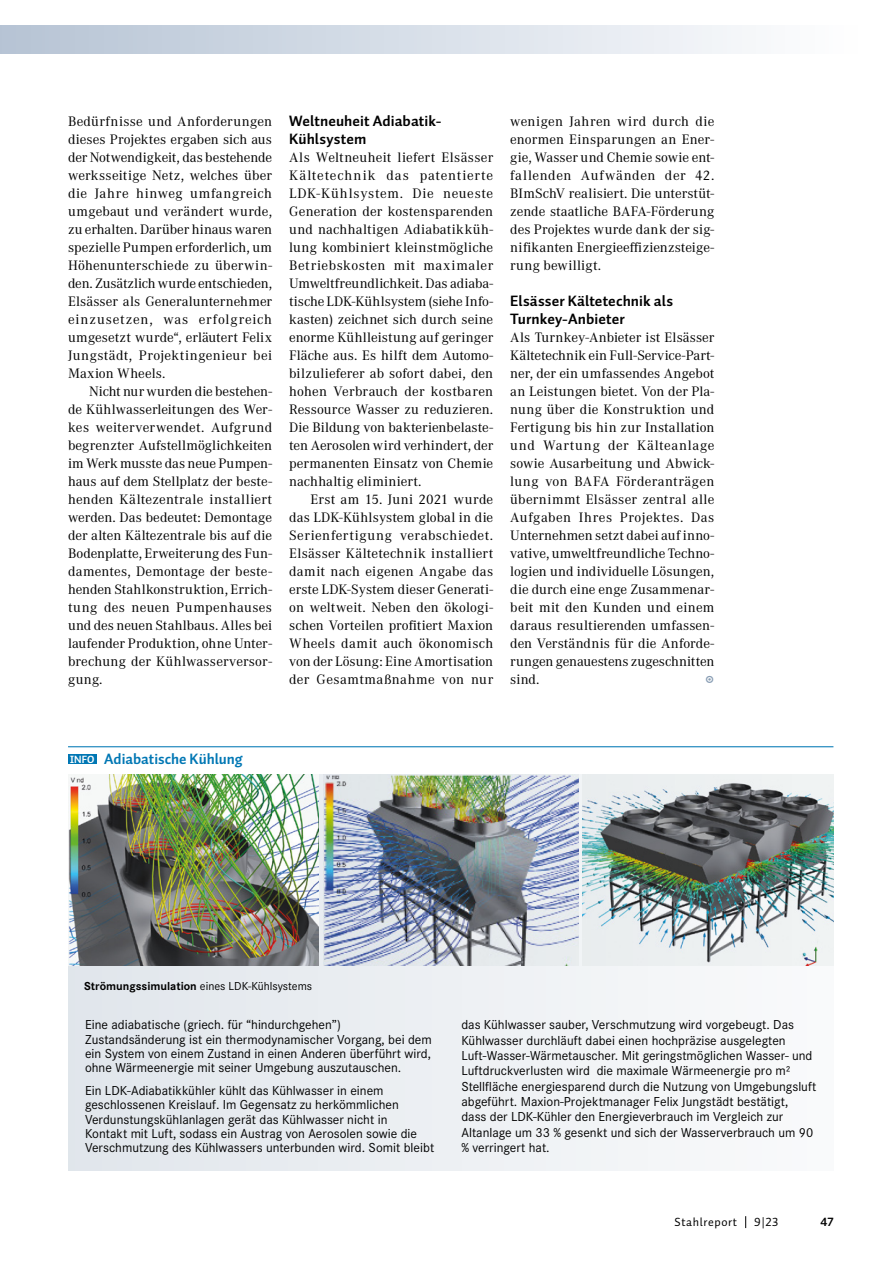
<style>
.page{position:relative;width:893px;height:1263px;background:#fff}
.page>*{position:absolute;margin:0;border:0;box-sizing:border-box;transform-origin:0 0}
.t1{font:15px/18px "Auto 1 Bold LF";letter-spacing:.005em;color:#000}
.t2{font:15px "Auto 1 Bold LF";color:#0077b4}
.t3{font:14.25px/18px "Corporate ATOT";letter-spacing:.01em;color:#000;text-align:justify}
.t4{font:13.5px/15.3px "Corporate SOT";color:#000}
.t5{font:12px "Corporate SOT";color:#000}
.t6{font:12px "Auto 1";letter-spacing:.05em;color:#000}
.t7{font:12px "Auto 1 Regular LF";color:#000}
.t8{font:12px "Auto 1 Bold LF";color:#000}
.s1{font-size:10.5px;color:#fff}
.s2{font-weight:700}
</style>
<div class="page">
<svg style="left:745px;top:1216px;width:1px;height:12px"></svg>
<div style="left:68px;top:774px;width:765px;height:396px;background:#edf0f3"></div>
<div style="left:68px;top:754px;width:28px;height:10px;background:#0077b4"></div>
<hr style="left:68px;top:746px;width:765px;height:1px;background:#0077b4">
<img style="left:323px;top:774px;width:255px;height:191px">
<img style="left:68px;top:774px;width:251px;height:191px">
<div style="left:0;top:26px;width:861px;height:27px;background:linear-gradient(to right,#b6c3d4,#fefeff)"></div>
<img style="left:583px;top:783px;width:250px;height:182px">
<p class="t3" style="left:68px;top:113px;width:206px">Bedürfnisse und Anforderungen dieses Projektes ergaben sich aus der Notwendigkeit, das bestehende werksseitige Netz, welches über die Jahre hinweg umfangreich umgebaut und verändert wurde, zu erhalten. Darüber hinaus waren spezielle Pumpen erforderlich, um Höhenunterschiede zu überwin&shy;den. Zusätzlich wurde entschieden, Elsässer als Generalunternehmer einzusetzen, was erfolgreich umgesetzt wurde“, erläutert Felix Jungstädt, Projektingenieur bei Maxion Wheels.</p>
<p class="t3" style="left:68px;top:383px;width:206px;text-indent:21px">Nicht nur wurden die bestehen&shy;de Kühlwasserleitungen des Wer&shy;kes weiterverwendet. Aufgrund begrenzter Aufstellmöglichkeiten im Werk musste das neue Pumpen&shy;haus auf dem Stellplatz der beste&shy;henden Kältezentrale installiert werden. Das bedeutet: Demontage der alten Kältezentrale bis auf die Bodenplatte, Erweiterung des Fun&shy;damentes, Demontage der beste&shy;henden Stahlkonstruktion, Errich&shy;tung des neuen Pumpenhauses und des neuen Stahlbaus. Alles bei laufender Produktion, ohne Unter&shy;brechung der Kühlwasserversor&shy;gung.</p>
<p class="t1" style="left:289px;top:112px;width:154px">Weltneuheit Adiabatik-<br>Kühlsystem</p>
<p class="t3" style="left:289px;top:149px;width:206px">Als Weltneuheit liefert Elsässer Kältetechnik das patentierte LDK-Kühlsystem. Die neueste Generation der kostensparenden und nachhaltigen Adiabatikküh&shy;lung kombiniert kleinstmögliche Betriebskosten mit maximaler Umweltfreundlichkeit. Das adiaba&shy;tische LDK-Kühlsystem (siehe Info&shy;kasten) zeichnet sich durch seine enorme Kühlleistung auf geringer Fläche aus. Es hilft dem Automo&shy;bilzulieferer ab sofort dabei, den hohen Verbrauch der kostbaren Ressource Wasser zu reduzieren.<br>Die Bildung von bakterienbelaste&shy;ten Aerosolen wird verhindert, der permanenten Einsatz von Chemie nachhaltig eliminiert.</p>
<p class="t3" style="left:289px;top:491px;width:206px;text-indent:21px">Erst am 15. Juni 2021 wurde das LDK-Kühlsystem global in die Serienfertigung verabschiedet.<br>Elsässer Kältetechnik installiert damit nach eigenen Angabe das erste LDK-System dieser Generati&shy;on weltweit. Neben den ökologi&shy;schen Vorteilen profitiert Maxion Wheels damit auch ökonomisch von der Lösung: Eine Amortisation der Gesamtmaßnahme von nur</p>
<p class="t3" style="left:510px;top:113px;width:206px">wenigen Jahren wird durch die enormen Einsparungen an Ener&shy;gie, Wasser und Chemie sowie ent&shy;fallenden Aufwänden der 42.<br>BImSchV realisiert. Die unterstüt&shy;zende staatliche BAFA-Förderung des Projektes wurde dank der sig&shy;nifikanten Energieeffizienzsteige&shy;rung bewilligt.</p>
<p class="t1" style="left:510px;top:292px;width:164px">Elsässer Kältetechnik als<br>Turnkey-Anbieter</p>
<p class="t3" style="left:510px;top:329px;width:206px">Als Turnkey-Anbieter ist Elsässer Kältetechnik ein Full-Service-Part&shy;ner, der ein umfassendes Angebot an Leistungen bietet. Von der Pla&shy;nung über die Konstruktion und Fertigung bis hin zur Installation und Wartung der Kälteanlage sowie Ausarbeitung und Abwick&shy;lung von BAFA Förderanträgen übernimmt Elsässer zentral alle Aufgaben Ihres Projektes. Das Unternehmen setzt dabei auf inno&shy;vative, umweltfreundliche Techno&shy;logien und individuelle Lösungen, die durch eine enge Zusammenar&shy;beit mit den Kunden und einem daraus resultierenden umfassen&shy;den Verständnis für die Anforde&shy;rungen genauestens zugeschnitten sind.</p>
<p class="t2" style="left:70px;top:749px;width:175px"><span class="s1">INFO</span> Adiabatische Kühlung</p>
<p class="t5" style="left:84px;top:979px;width:229px"><span class="s2">Strömungssimulation</span> eines LDK-Kühlsystems</p>
<p class="t4" style="left:85px;top:1018px;width:348px;line-height:14.2px">Eine adiabatische (griech. für “hindurchgehen”)<br>Zustandsänderung ist ein thermodynamischer Vorgang, bei dem ein System von einem Zustand in einen Anderen überführt wird, ohne Wärmeenergie mit seiner Umgebung auszutauschen.</p>
<p class="t4" style="left:85px;top:1083px;width:351px;line-height:14.2px">Ein LDK-Adiabatikkühler kühlt das Kühlwasser in einem geschlossenen Kreislauf. Im Gegensatz zu herkömmlichen Verdunstungskühlanlagen gerät das Kühlwasser nicht in<br>Kontakt mit Luft, sodass ein Austrag von Aerosolen sowie die Verschmutzung des Kühlwassers unterbunden wird. Somit bleibt</p>
<p class="t4" style="left:461px;top:1017px;width:357px">das Kühlwasser sauber, Verschmutzung wird vorgebeugt. Das Kühlwasser durchläuft dabei einen hochpräzise ausgelegten Luft-Wasser-Wärmetauscher. Mit geringstmöglichen Wasser- und Luftdruckverlusten wird die maximale Wärmeenergie pro m²<br>Stellfläche energiesparend durch die Nutzung von Umgebungsluft abgeführt. Maxion-Projektmanager Felix Jungstädt bestätigt, dass der LDK-Kühler den Energieverbrauch im Vergleich zur Altanlage um 33 % gesenkt und sich der Wasserverbrauch um 90 % verringert hat.</p>
<p class="t6" style="left:675px;top:1214px;width:64px">Stahlreport</p>
<p class="t7" style="left:754px;top:1214px;width:26px">9|23</p>
<p class="t8" style="left:820px;top:1214px;width:15px">47</p>
</div>
